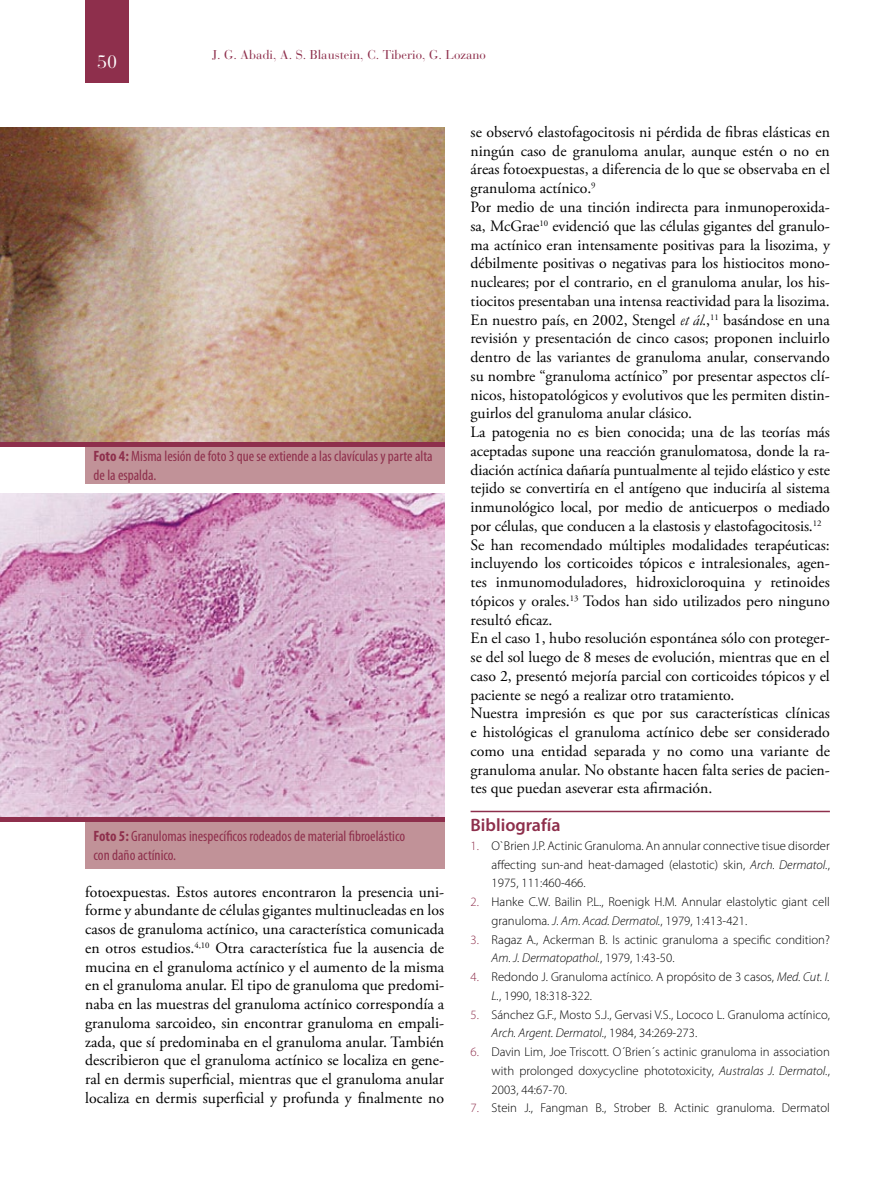
<style>
.page{position:relative;width:893px;height:1191px;background:#fff}
.page>*{position:absolute;margin:0;border:0;box-sizing:border-box;transform-origin:0 0}
.t1{font:600 18px "Myriad Pro";color:#8e2f4c}
.t2{font:18px "Bauer Bodoni";color:#fff}
.t3{font:15.75px/18.8px "Adobe Garamond Pro";color:#000;text-align:justify}
.t4{font:condensed 15px/18.8px "Myriad Pro";color:#8e2f4c}
.t5{font:300 12.75px/18.8px "Myriad Pro";color:#000}
.t6{font:12.75px "Bauer Bodoni";color:#8e2f4c}
.s1{font-weight:700}
.s2{font-family:"Garamond";font-style:italic}
.s3{color:#8e2f4c}
.s4{font-style:italic}
</style>
<div class="page">
<div style="left:85px;top:0;width:44px;height:82px;background:#8e2f4c"></div>
<img style="left:0;top:128px;width:444px;height:314px">
<img style="left:0;top:493px;width:444px;height:324px">
<div style="left:85px;top:446px;width:359px;height:38px;background:#c19298"></div>
<hr style="left:0;top:442px;width:444px;height:4px;background:#8e2f4c">
<div style="left:85px;top:821px;width:359px;height:47px;background:#c19298"></div>
<hr style="left:0;top:817px;width:444px;height:4px;background:#8e2f4c">
<hr style="left:471px;top:810px;width:359px;height:2px;background:#8e2f4c">
<p class="t2" style="left:97px;top:51px;width:22px">50</p>
<p class="t6" style="left:212px;top:47px;width:275px">J. G. Abadi, A. S. Blaustein, C. Tiberio, G. Lozano</p>
<p class="t4" style="left:94px;top:447px;width:341px"><span class="s1">Foto 4:</span> Misma lesión de foto 3 que se extiende a las clavículas y parte alta de la espalda.</p>
<p class="t4" style="left:94px;top:826px;width:313px"><span class="s1">Foto 5:</span> Granulomas inespecíficos rodeados de material fibroelástico con daño actínico.</p>
<p class="t3" style="left:85px;top:883px;width:361px">fotoexpuestas. Estos autores encontraron la presencia uni&shy;forme y abundante de células gigantes multinucleadas en los casos de granuloma actínico, una característica comunicada en otros estudios.<sup>4,10</sup> Otra característica fue la ausencia de mucina en el granuloma actínico y el aumento de la misma en el granuloma anular. El tipo de granuloma que predomi&shy;naba en las muestras del granuloma actínico correspondía a granuloma sarcoideo, sin encontrar granuloma en empali&shy;zada, que sí predominaba en el granuloma anular. También describieron que el granuloma actínico se localiza en gene&shy;ral en dermis superficial, mientras que el granuloma anular localiza en dermis superficial y profunda y finalmente no</p>
<p class="t3" style="left:471px;top:123px;width:361px;text-align:left">se observó elastofagocitosis ni pérdida de fibras elásticas en ningún caso de granuloma anular, aunque estén o no en áreas fotoexpuestas, a diferencia de lo que se observaba en el granuloma actínico.<sup>9<br></sup>Por medio de una tinción indirecta para inmunoperoxida&shy;sa, McGrae<sup>10</sup> evidenció que las células gigantes del granulo&shy;ma actínico eran intensamente positivas para la lisozima, y débilmente positivas o negativas para los histiocitos mono&shy;nucleares; por el contrario, en el granuloma anular, los his&shy;tiocitos presentaban una intensa reactividad para la lisozima.<br>En nuestro país, en 2002, Stengel <span class="s2">et ál.</span>,<sup>11</sup> basándose en una revisión y presentación de cinco casos; proponen incluirlo dentro de las variantes de granuloma anular, conservando su nombre “granuloma actínico” por presentar aspectos clí&shy;nicos, histopatológicos y evolutivos que les permiten distin&shy;guirlos del granuloma anular clásico.<br>La patogenia no es bien conocida; una de las teorías más aceptadas supone una reacción granulomatosa, donde la ra&shy;diación actínica dañaría puntualmente al tejido elástico y este tejido se convertiría en el antígeno que induciría al sistema inmunológico local, por medio de anticuerpos o mediado por células, que conducen a la elastosis y elastofagocitosis.<sup>12<br></sup>Se han recomendado múltiples modalidades terapéuticas: incluyendo los corticoides tópicos e intralesionales, agen&shy;tes inmunomoduladores, hidroxicloroquina y retinoides tópicos y orales.<sup>13</sup> Todos han sido utilizados pero ninguno resultó eficaz.<br>En el caso 1, hubo resolución espontánea sólo con proteger&shy;se del sol luego de 8 meses de evolución, mientras que en el caso 2, presentó mejoría parcial con corticoides tópicos y el paciente se negó a realizar otro tratamiento.<br>Nuestra impresión es que por sus características clínicas e histológicas el granuloma actínico debe ser considerado como una entidad separada y no como una variante de granuloma anular. No obstante hacen falta series de pacien&shy;tes que puedan aseverar esta afirmación.</p>
<p class="t1" style="left:471px;top:813px;width:92px">Bibliografía</p>
<p class="t5" style="left:492px;top:836px;width:340px;text-align:justify;text-indent:-21px"><span class="s3">1.</span> O`Brien J.P. Actinic Granuloma. An annular connective tisue disorder affecting sun-and heat-damaged (elastotic) skin, <span class="s4">Arch. Dermatol.</span>, 1975, 111:460-466.</p>
<p class="t5" style="left:492px;top:892px;width:340px;text-indent:-21px"><span class="s3">2.</span> Hanke C.W. Bailin P.L., Roenigk H.M. Annular elastolytic giant cell granuloma. <span class="s4">J. Am. Acad. Dermatol.</span>, 1979, 1:413-421.</p>
<p class="t5" style="left:492px;top:929px;width:340px;text-indent:-21px"><span class="s3">3.</span> Ragaz A., Ackerman B. Is actinic granuloma a specific condition?<br><span class="s4">Am. J. Dermatopathol.</span>, 1979, 1:43-50.</p>
<p class="t5" style="left:492px;top:967px;width:340px;text-indent:-21px"><span class="s3">4.</span> Redondo J. Granuloma actínico. A propósito de 3 casos, <span class="s4">Med. Cut. I.<br>L.</span>, 1990, 18:318-322.</p>
<p class="t5" style="left:492px;top:1004px;width:340px;text-indent:-21px"><span class="s3">5.</span> Sánchez G.F., Mosto S.J., Gervasi V.S., Lococo L. Granuloma actínico,<br><span class="s4">Arch. Argent. Dermatol.</span>, 1984, 34:269-273.</p>
<p class="t5" style="left:492px;top:1042px;width:340px;text-align:justify;text-indent:-21px"><span class="s3">6.</span> Davin Lim, Joe Triscott. O´Brien´s actinic granuloma in association with prolonged doxycycline phototoxicity, <span class="s4">Australas J. Dermatol.</span>, 2003, 44:67-70.</p>
<p class="t5" style="left:471px;top:1098px;width:361px"><span class="s3">7.</span> Stein J., Fangman B., Strober B. Actinic granuloma. Dermatol</p>
</div>
